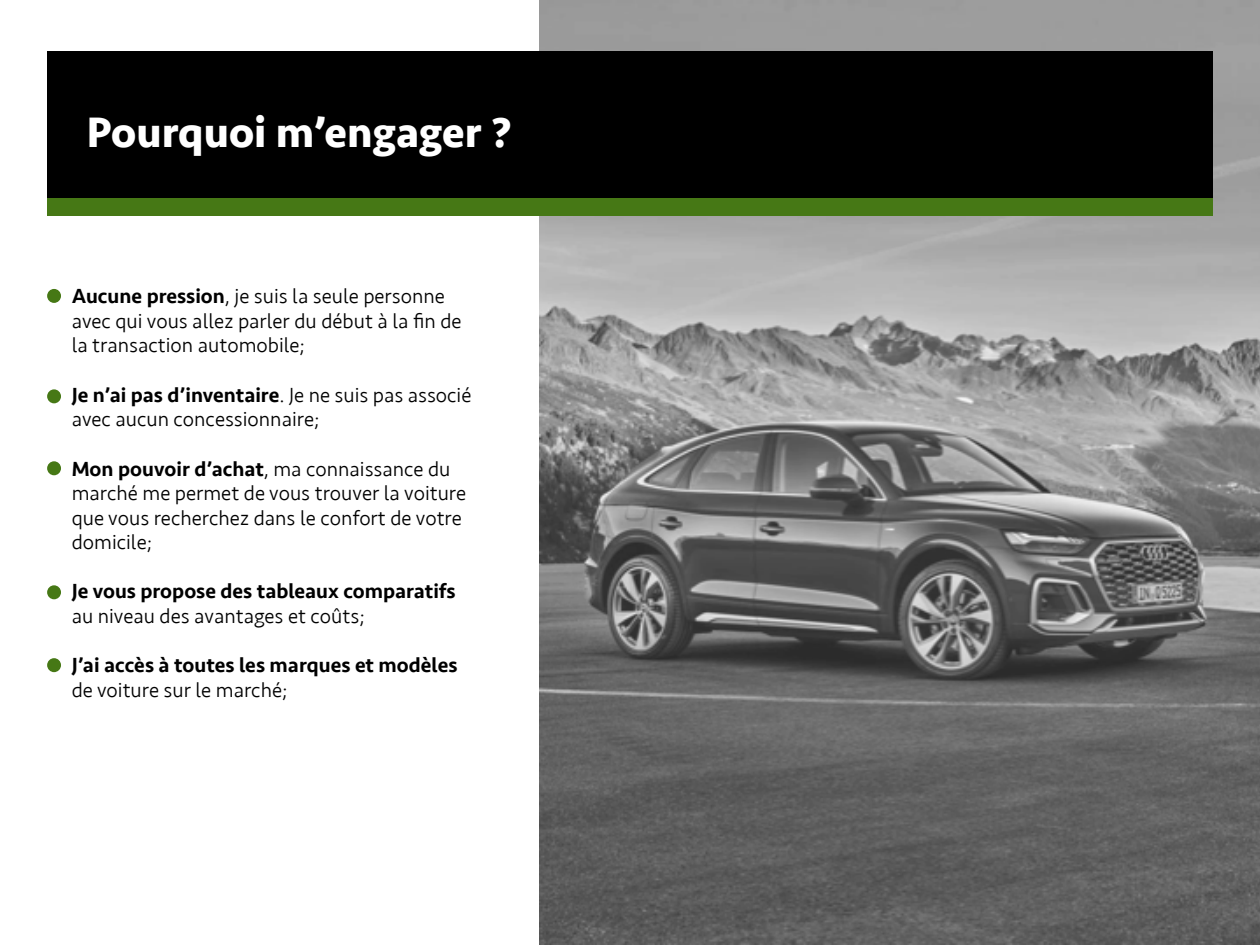
<style>
.page{position:relative;width:1260px;height:945px;background:#fff}
.page>*{position:absolute;margin:0;border:0;box-sizing:border-box;transform-origin:0 0}
.t1{font:700 43.75px "Seravek";color:#fff}
.t2{font:300 21px/24.5px "Seravek";color:#000}
.t3{font:500 21px "Seravek";color:#000}
.s1{font-weight:500}
</style>
<div class="page">
<img style="left:540px;top:0;width:720px;height:945px">
<div style="left:47px;top:51px;width:1166px;height:148px;background:#000"></div>
<div style="left:47px;top:199px;width:1166px;height:17px;background:#467815"></div>
<div style="left:47px;top:289px;width:14px;height:14px;background:#467815;border-radius:50%"></div>
<div style="left:47px;top:389px;width:14px;height:14px;background:#467815;border-radius:50%"></div>
<div style="left:47px;top:461px;width:14px;height:14px;background:#467815;border-radius:50%"></div>
<div style="left:47px;top:585px;width:14px;height:14px;background:#467815;border-radius:50%"></div>
<div style="left:47px;top:658px;width:14px;height:14px;background:#467815;border-radius:50%"></div>
<h1 class="t1" style="left:87px;top:98px;width:427px">Pourquoi m’engager ?</h1>
<p class="t2" style="left:72px;top:285px;width:391px"><span class="s1">Aucune pression</span>, je suis la seule personne avec qui vous allez parler du début à la fin de la transaction automobile;</p>
<p class="t2" style="left:72px;top:383px;width:401px"><span class="s1">Je n’ai pas d’inventaire</span>. Je ne suis pas associé avec aucun concessionnaire;</p>
<p class="t2" style="left:72px;top:457px;width:396px"><span class="s1">Mon pouvoir d’achat</span>, ma connaissance du marché me permet de vous trouver la voiture que vous recherchez dans le confort de votre domicile;</p>
<p class="t3" style="left:72px;top:578px;width:385px">Je vous propose des tableaux comparatifs</p>
<p class="t2" style="left:72px;top:604px;width:295px">au niveau des avantages et coûts;</p>
<p class="t3" style="left:72px;top:652px;width:387px">J’ai accès à toutes les marques et modèles</p>
<p class="t2" style="left:72px;top:678px;width:217px">de voiture sur le marché;</p>
</div>
